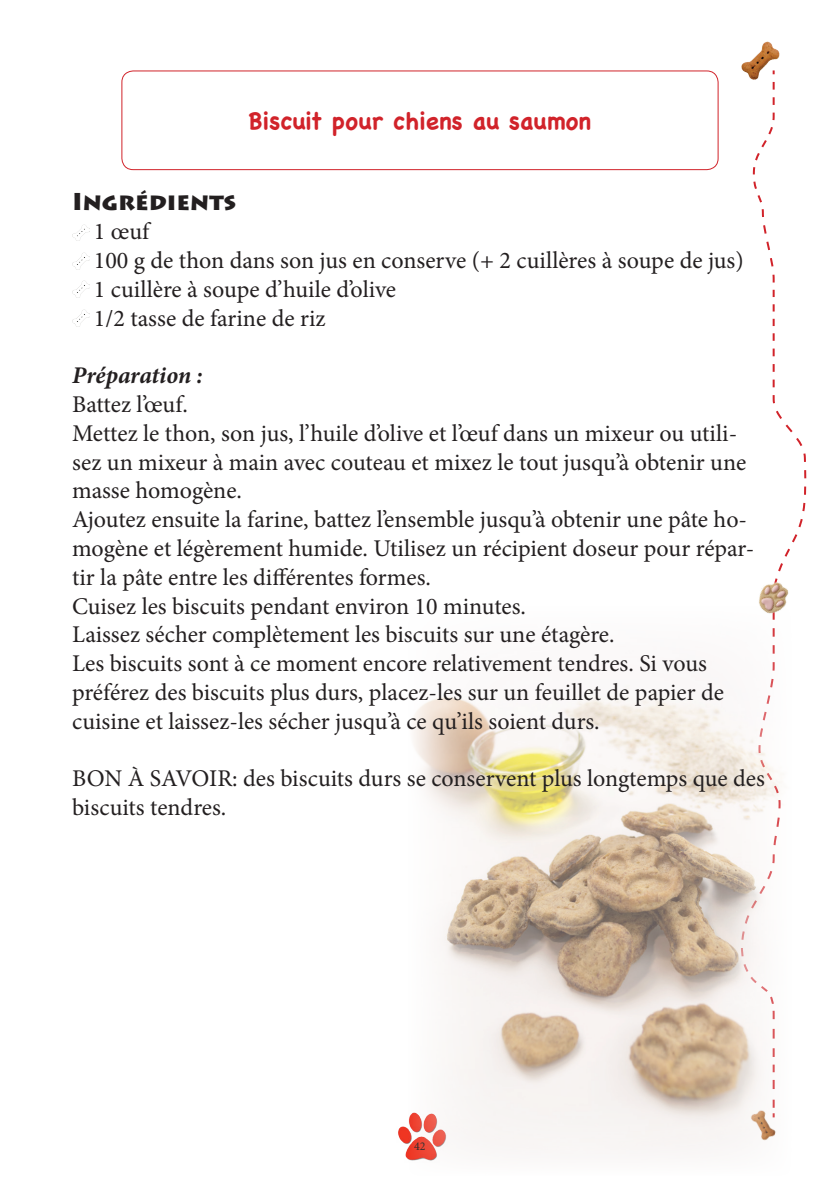
<style>
.page{position:relative;width:840px;height:1191px;background:#fff}
.page>*{position:absolute;margin:0;border:0;box-sizing:border-box;transform-origin:0 0}
.t1{font:24px/28.8px "Minion Pro";color:#231f20}
.t2{font:700 24px "Chalkboard";color:#d1232a}
.t3{font:italic 700 24px "Minion Pro";color:#231f20}
.t4{font:900 24px "Lithos Pro";color:#231f20}
.t5{font:12px "Minion Pro";color:#231f20}
</style>
<div class="page">
<svg style="left:752px;top:85px;width:54px;height:487px"></svg>
<img style="left:741px;top:41px;width:39px;height:44px">
<div style="left:121px;top:70px;width:597px;height:100px;border:1px solid #d1232a;border-radius:11px"></div>
<img style="left:398px;top:1126px;width:10px;height:33px">
<img style="left:759px;top:578px;width:30px;height:29px">
<img style="left:408px;top:607px;width:376px;height:554px">
<img style="left:73px;top:224px;width:15px;height:17px">
<img style="left:73px;top:252px;width:16px;height:17px">
<img style="left:73px;top:281px;width:16px;height:17px">
<img style="left:73px;top:309px;width:16px;height:17px">
<p class="t2" style="left:248px;top:107px;width:344px">Biscuit pour chiens au saumon</p>
<p class="t4" style="left:72px;top:187px;width:165px">Ingrédients</p>
<p class="t1" style="left:94px;top:217px;width:651px">1 œuf<br>100 g de thon dans son jus en conserve (+ 2 cuillères à soupe de jus)<br>1 cuillère à soupe d’huile d’olive<br>1/2 tasse de farine de riz</p>
<p class="t3" style="left:72px;top:358px;width:132px">Préparation :</p>
<p class="t1" style="left:72px;top:390px;width:683px">Battez l’œuf.<br>Mettez le thon, son jus, l’huile d’olive et l’œuf dans un mixeur ou utili&shy;sez un mixeur à main avec couteau et mixez le tout jusqu’à obtenir une masse homogène.<br>Ajoutez ensuite la farine, battez l’ensemble jusqu’à obtenir une pâte ho&shy;mogène et légèrement humide. Utilisez un récipient doseur pour répar&shy;tir la pâte entre les différentes formes.<br>Cuisez les biscuits pendant environ 10 minutes.<br>Laissez sécher complètement les biscuits sur une étagère.<br>Les biscuits sont à ce moment encore relativement tendres. Si vous préférez des biscuits plus durs, placez-les sur un feuillet de papier de cuisine et laissez-les sécher jusqu’à ce qu’ils soient durs.</p>
<p class="t1" style="left:72px;top:764px;width:694px">BON À SAVOIR: des biscuits durs se conservent plus longtemps que des biscuits tendres.</p>
<p class="t5" style="left:414px;top:1138px;width:13px">42</p>
</div>
